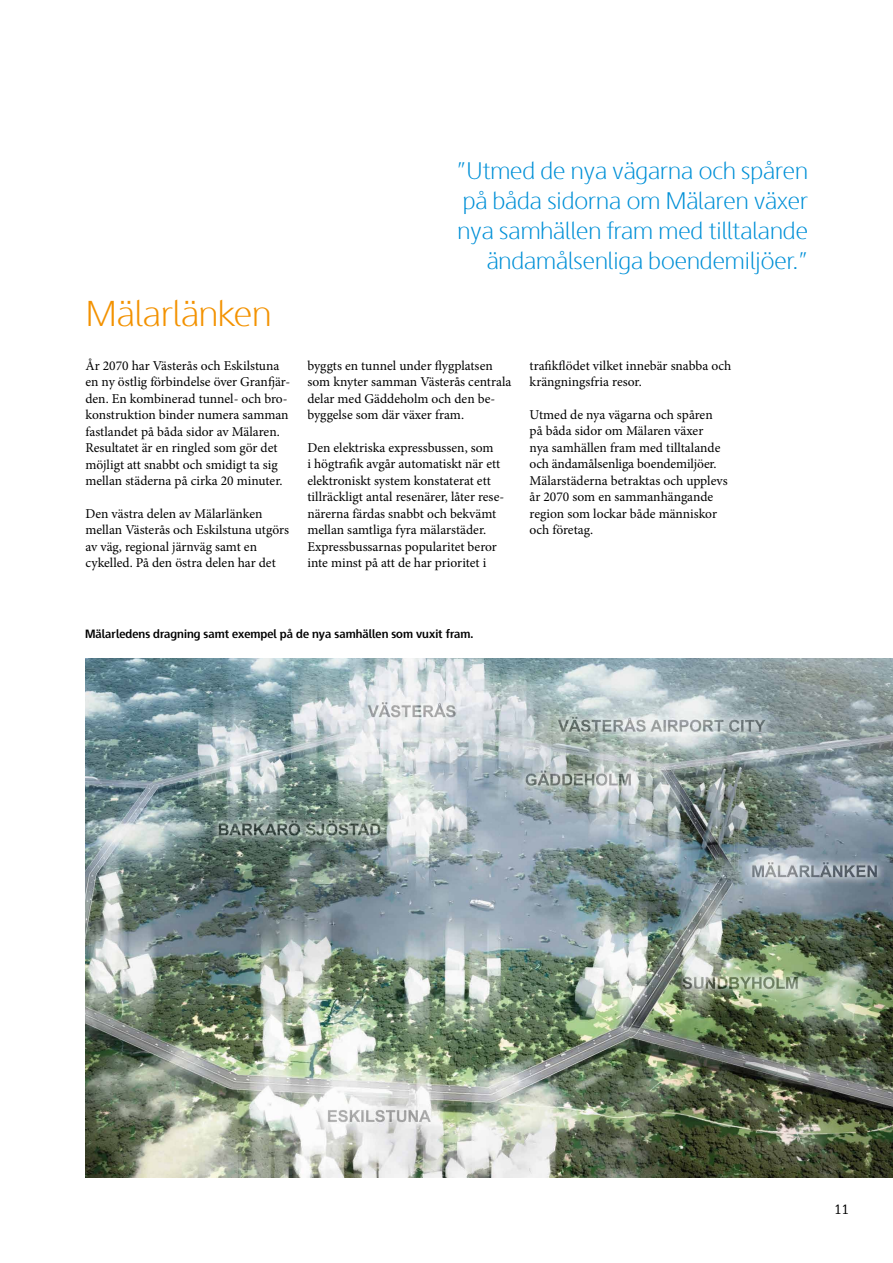
<style>
.page{position:relative;width:893px;height:1263px;background:#fff}
.page>*{position:absolute;margin:0;border:0;box-sizing:border-box;transform-origin:0 0}
.t1{font:300 36px "Skanska Sans Pro";color:#f39200}
.t2{font:300 24px/30px "Skanska Sans Pro";color:#0090d7;text-align:right}
.t3{font:13.5px/16.5px "Minion Pro";color:#000}
.t4{font:13.5px "Skanska Sans Pro";color:#000}
.t5{font:700 12px "Skanska Sans Pro";color:#000}
</style>
<div class="page">
<img style="left:85px;top:658px;width:808px;height:519px">
<h1 class="t1" style="left:86px;top:294px;width:187px">Mälarlänken</h1>
<p class="t3" style="left:85px;top:357px;width:206px">År 2070 har Västerås och Eskilstuna en ny östlig förbindelse över Granfjär&shy;den. En kombinerad tunnel- och bro&shy;konstruktion binder numera samman fastlandet på båda sidor av Mälaren.<br>Resultatet är en ringled som gör det möjligt att snabbt och smidigt ta sig mellan städerna på cirka 20 minuter.</p>
<p class="t3" style="left:85px;top:505px;width:205px">Den västra delen av Mälarlänken mellan Västerås och Eskilstuna utgörs av väg, regional järnväg samt en cykelled. På den östra delen har det</p>
<h2 class="t2" style="left:457px;top:156px;width:353px">”Utmed de nya vägarna och spåren på båda sidorna om Mälaren växer nya samhällen fram med tilltalande ändamålsenliga boendemiljöer.”</h2>
<p class="t3" style="left:307px;top:357px;width:205px">byggts en tunnel under flygplatsen som knyter samman Västerås centrala delar med Gäddeholm och den be&shy;byggelse som där växer fram.</p>
<p class="t3" style="left:307px;top:439px;width:198px">Den elektriska expressbussen, som<br>i högtrafik avgår automatiskt när ett elektroniskt system konstaterat ett tillräckligt antal resenärer, låter rese&shy;närerna färdas snabbt och bekvämt mellan samtliga fyra mälarstäder.<br>Expressbussarnas popularitet beror inte minst på att de har prioritet i</p>
<p class="t3" style="left:530px;top:357px;width:203px">trafikflödet vilket innebär snabba och krängningsfria resor.</p>
<p class="t3" style="left:530px;top:406px;width:200px">Utmed de nya vägarna och spåren på båda sidor om Mälaren växer<br>nya samhällen fram med tilltalande och ändamålsenliga boendemiljöer.<br>Mälarstäderna betraktas och upplevs år 2070 som en sammanhängande region som lockar både människor och företag.</p>
<p class="t5" style="left:85px;top:627px;width:390px">Mälarledens dragning samt exempel på de nya samhällen som vuxit fram.</p>
<p class="t4" style="left:834px;top:1202px;width:16px">11</p>
</div>
